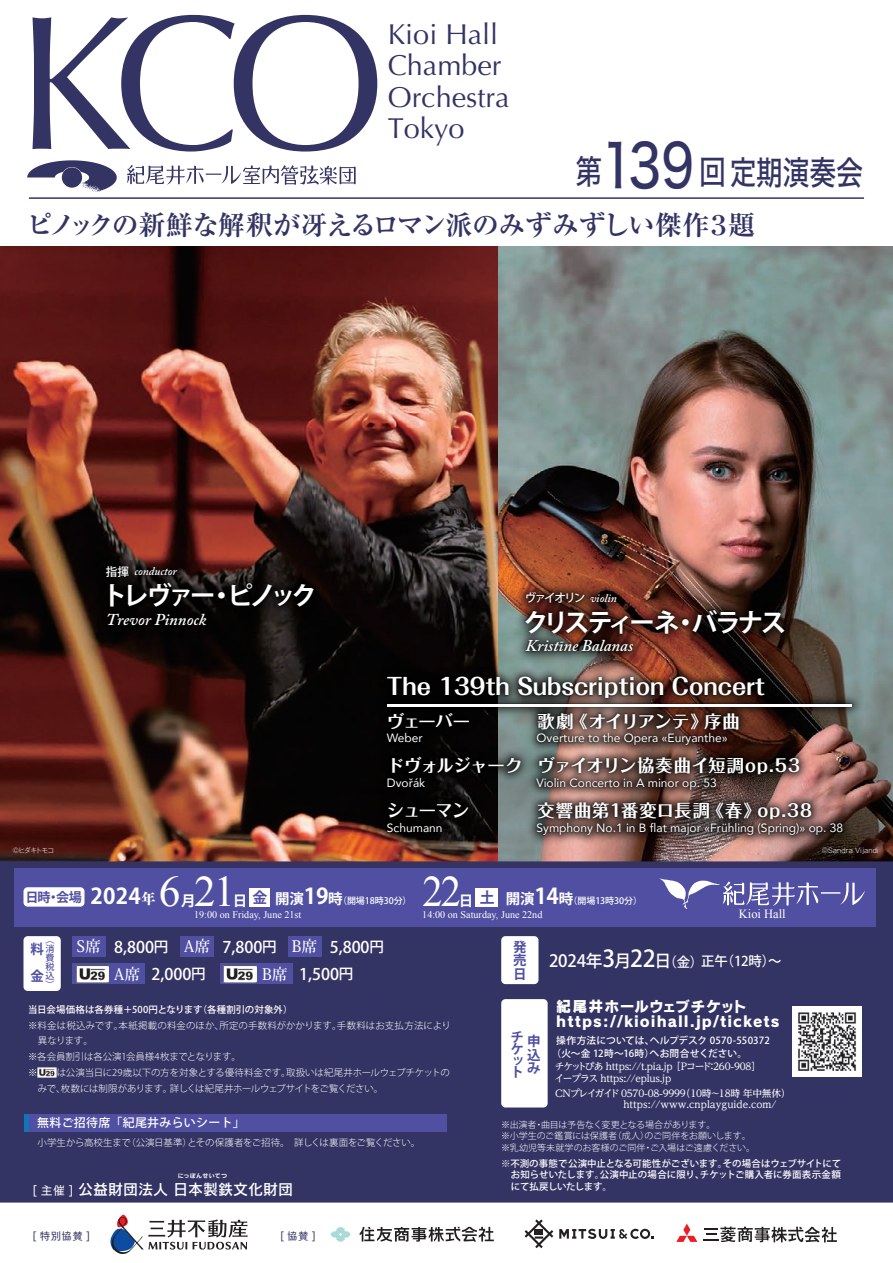
<style>
.page{position:relative;width:893px;height:1263px;background:#fff}
.page>*{position:absolute;margin:0;border:0;box-sizing:border-box;transform-origin:0 0}
.t1{font:191.7px "Optima";color:#343464}
.t2{font:43.5px "Times New Roman";color:#fff}
.t3{font:43.5px "Times New Roman";color:#fff;scale:.94 1}
.t4{font:33.3px "Hira Kaku Pro N W5";letter-spacing:-.01em;color:#343464;scale:.81 1}
.t5{font:28.8px/31.3px "Optima";color:#343464}
.t6{font:700 27px "Ryumin Pro";letter-spacing:-.04em;color:#343464}
.t7{font:700 25.5px "Koz Go Pro";letter-spacing:-.12em;color:#fff}
.t8{font:700 25.5px "Koz Go Pro";letter-spacing:-.145em;color:#fff}
.t9{font:700 22.65px "Folk Pro";color:#fff}
.t10{font:700 17.25px "Folk Pro";color:#fff}
.t11{font:700 17.25px "Folk Pro";letter-spacing:.055em;color:#fff}
.t12{font:700 17.25px "Folk Pro";letter-spacing:-.03em;color:#fff}
.t13{font:italic 600 16.5px "Adobe Caslon Pro";color:#fff}
.t14{font:500 16.05px/27.3px "Koz Go Pro";color:#fff}
.t15{font:500 15.75px "Koz Min Pro";color:#fff}
.t16{font:15px/15px "Rodin Cattleya Pro EB";letter-spacing:.07em;color:#fff}
.t17{font:15px "Rodin Pro DB";color:#fff}
.t18{font:700 14.55px "Koz Go Pro";color:#fff}
.t19{font:500 13.5px "Koz Go Pro";color:#fff}
.t20{font:700 13.5px/13.4px "Koz Go Pro";color:#504fa1}
.t21{font:700 13.05px "Koz Go Pro";color:#504fa1}
.t22{font:12.45px "Times New Roman";color:#fff}
.t23{font:12px "Avenir";color:#fff}
.t24{font:500 12px "Koz Go Pr 6 N";letter-spacing:.02em;color:#fff}
.t25{font:500 11.55px "Koz Go Pro";letter-spacing:-.16em;color:#fff}
.t26{font:italic 600 11.55px "Adobe Caslon Pro";color:#fff}
.t27{font:10.5px "Tsuku Go Pro D";letter-spacing:.04em;color:#343464}
.t28{font:10.2px "Times New Roman";color:#fff}
.t29{font:500 9.75px/12px "UD Reimin Pro";letter-spacing:-.025em;color:#fff}
.t30{font:500 9.75px/12.1px "Koz Go Pro";letter-spacing:.01em;color:#fff}
.t31{font:300 9.45px "Koz Go Pr 6 N";letter-spacing:-.015em;color:#fff}
.t32{font:500 9.45px/11.2px "Koz Go Pr 6 N";color:#fff;text-align:justify}
.t33{font:300 9.45px "Koz Go Pr 6 N";letter-spacing:.01em;color:#fff}
.t34{font:300 9px/11.2px "Koz Go Pr 6 N";letter-spacing:-.01em;color:#fff}
.t35{font:500 9px "Koz Go Pro";letter-spacing:-.01em;color:#fff}
.t36{font:500 9px/9px "Koz Go Pro";color:#504fa1;text-align:justify}
.t37{font:300 6.75px "Gothic MB101 Pro";color:#fff}
.t38{font:6px "Rodin Pro B";letter-spacing:.05em;color:#fff}
.s1{font-size:59.25px}
.s2{font-family:"Koz Go Pro";font-weight:500;font-style:normal}
.s3{font-family:"Adobe Caslon Pro";font-weight:600;font-style:italic}
.s4{font-size:21.75px;color:#fff}
.s5{font-family:"Tsuku Min Pro";font-weight:800;font-size:14.55px;color:#fff}
.s6{font-weight:700;font-size:14.85px;color:#504fa1}
.s7{font-weight:700;font-size:14.55px}
.s8{font-weight:700;font-size:21.75px}
.s9{font-family:"Koz Min Pro";font-size:15.75px}
.s10{font-size:14.55px}
.s11{font-family:"Tsuku Go Pro D";font-size:12px}
.s12{font-size:16.95px}
.s13{font-size:23.25px}
</style>
<div class="page">
<img style="left:0;top:246px;width:498px;height:615px">
<img style="left:498px;top:246px;width:395px;height:615px">
<div style="left:0;top:861px;width:893px;height:341px;background:#343464"></div>
<img style="left:92px;top:552px;width:236px;height:97px">
<img style="left:103px;top:562px;width:214px;height:77px">
<img style="left:511px;top:578px;width:288px;height:85px">
<img style="left:523px;top:589px;width:265px;height:74px">
<img style="left:373px;top:663px;width:493px;height:186px">
<img style="left:384px;top:672px;width:471px;height:168px">
<hr style="left:387px;top:704px;width:465px;height:2px;background:#fff">
<hr style="left:29px;top:197px;width:835px;height:2px;background:#343464">
<svg style="left:27px;top:160px;width:90px;height:32px"></svg>
<svg style="left:127px;top:165px;width:229px;height:20px"></svg>
<div style="left:15px;top:868px;width:861px;height:58px;background:#504fa1"></div>
<svg style="left:660px;top:878px;width:205px;height:31px"></svg>
<div style="left:24px;top:1114px;width:423px;height:17px;background:#504fa1"></div>
<div style="left:24px;top:1114px;width:5px;height:17px;background:#1074bc"></div>
<div style="left:72px;top:963px;width:73px;height:21px;background:#504fa1"></div>
<div style="left:72px;top:936px;width:34px;height:20px;background:#504fa1"></div>
<div style="left:181px;top:936px;width:33px;height:20px;background:#504fa1"></div>
<div style="left:288px;top:936px;width:34px;height:20px;background:#504fa1"></div>
<img style="left:76px;top:965px;width:33px;height:17px">
<div style="left:220px;top:963px;width:73px;height:21px;background:#504fa1"></div>
<img style="left:224px;top:965px;width:32px;height:17px">
<div style="left:23px;top:936px;width:38px;height:55px;background:#fff;border-radius:4px"></div>
<div style="left:501px;top:999px;width:47px;height:108px;background:#fff;border-radius:4px"></div>
<div style="left:23px;top:887px;width:62px;height:20px;background:#fff;border-radius:4px"></div>
<div style="left:475px;top:888px;width:23px;height:18px;background:#fff"></div>
<div style="left:249px;top:888px;width:21px;height:18px;background:#fff"></div>
<img style="left:792px;top:1007px;width:70px;height:69px">
<img style="left:38px;top:1067px;width:18px;height:10px">
<div style="left:501px;top:936px;width:37px;height:48px;background:#fff;border-radius:4px"></div>
<svg style="left:330px;top:1227px;width:21px;height:15px"></svg>
<svg style="left:360px;top:1227px;width:134px;height:15px"></svg>
<svg style="left:676px;top:1223px;width:21px;height:19px"></svg>
<svg style="left:703px;top:1226px;width:134px;height:16px"></svg>
<svg style="left:525px;top:1219px;width:28px;height:29px"></svg>
<svg style="left:559px;top:1229px;width:94px;height:10px"></svg>
<svg style="left:110px;top:1214px;width:138px;height:40px"></svg>
<h1 class="t1" style="left:15px;top:-28px;width:372px">KCO</h1>
<h3 class="t5" style="left:388px;top:19px;width:123px">Kioi Hall<br>Chamber<br>Orchestra<br>Tokyo</h3>
<h3 class="t4" style="left:576px;top:142px;width:356px">第<span class="s1">139</span> 回定期演奏会</h3>
<h3 class="t6" style="left:27px;top:204px;width:730px">ピノックの新鮮な解釈が冴えるロマン派のみずみずしい傑作３題</h3>
<p class="t26" style="left:106px;top:564px;width:72px"><span class="s2">指揮</span> conductor</p>
<h3 class="t8" style="left:102px;top:580px;width:216px">トレヴァー・ピノック</h3>
<h3 class="t13" style="left:106px;top:609px;width:102px">Trevor Pinnock</h3>
<p class="t25" style="left:525px;top:591px;width:94px">ヴァイオリン <span class="s3">violin</span></p>
<h3 class="t7" style="left:523px;top:606px;width:265px">クリスティーネ・バラナス</h3>
<h3 class="t13" style="left:525px;top:636px;width:109px">Kristīne Balanas</h3>
<h3 class="t9" style="left:387px;top:667px;width:379px">The 139th Subscription Concert</h3>
<h3 class="t10" style="left:387px;top:706px;width:85px">ヴェーバー</h3>
<h3 class="t12" style="left:538px;top:706px;width:203px">歌劇《オイリアンテ》序曲</h3>
<p class="t23" style="left:387px;top:729px;width:37px">Weber</p>
<p class="t23" style="left:537px;top:729px;width:193px">Overture to the Opera «Euryanthe»</p>
<h3 class="t10" style="left:387px;top:751px;width:414px">ドヴォルジャーク ヴァイオリン協奏曲イ短調op.53</h3>
<p class="t23" style="left:387px;top:773px;width:40px">Dvořák</p>
<p class="t23" style="left:537px;top:773px;width:182px">Violin Concerto in A minor op. 53</p>
<h3 class="t10" style="left:387px;top:795px;width:84px">シューマン</h3>
<h3 class="t11" style="left:538px;top:795px;width:276px">交響曲第1番変ロ長調《春》op.38</h3>
<p class="t23" style="left:387px;top:818px;width:57px">Schumann</p>
<p class="t23" style="left:537px;top:818px;width:308px">Symphony No.1 in B flat major «Frühling (Spring)» op. 38</p>
<p class="t37" style="left:13px;top:845px;width:43px">©ヒダキトモコ</p>
<p class="t37" style="left:822px;top:845px;width:58px">©Sandra Vijandi</p>
<h3 class="t21" style="left:26px;top:889px;width:131px">日時・会場 <span class="s4">2024</span><span class="s5">年</span></h3>
<h2 class="t3" style="left:422px;top:862px;width:43px">22</h2>
<h2 class="t2" style="left:159px;top:862px;width:78px">6 21</h2>
<p class="t35" style="left:253px;top:895px;width:160px"><span class="s6">金</span><span class="s7">開演</span><span class="s8">19</span><span class="s7">時</span>（開場18時30分）</p>
<h3 class="t18" style="left:181px;top:891px;width:16px">月</h3>
<h3 class="t18" style="left:233px;top:891px;width:16px">日</h3>
<p class="t35" style="left:480px;top:895px;width:164px"><span class="s6">土</span> <span class="s7">開演</span><span class="s8">14</span><span class="s7">時</span>（開場13時30分）</p>
<p class="t28" style="left:194px;top:908px;width:109px">19:00 on Friday, June 21st</p>
<h3 class="t18" style="left:459px;top:891px;width:16px">日</h3>
<p class="t28" style="left:422px;top:908px;width:122px">14:00 on Saturday, June 22nd</p>
<h3 class="t22" style="left:739px;top:906px;width:48px">Kioi Hall</h3>
<h3 class="t20" style="left:30px;top:936px;width:15px;line-height:27px">料金</h3>
<p class="t36" style="left:46px;top:935px;width:10px">（消費税込）</p>
<h3 class="t14" style="left:152px;top:934px;width:56px;text-indent:-75px"><span class="s9">S席</span> 8,800<span class="s10">円<br></span>2,000<span class="s10">円</span></h3>
<h3 class="t14" style="left:184px;top:934px;width:201px"><span class="s9">A席</span> 7,800<span class="s10">円</span> <span class="s9">B席</span> 5,800<span class="s10">円</span></h3>
<h3 class="t15" style="left:114px;top:963px;width:27px">A席</h3>
<h3 class="t14" style="left:262px;top:961px;width:93px"><span class="s9">B席</span> 1,500<span class="s10">円</span></h3>
<p class="t32" style="left:28px;top:1004px;width:266px">当日会場価格は各券種＋500円となります（各種割引の対象外）</p>
<p class="t33" style="left:28px;top:1020px;width:424px">※料金は税込みです。本紙掲載の料金のほか、所定の手数料がかかります。手数料はお支払方法により</p>
<p class="t31" style="left:38px;top:1035px;width:56px">異なります。</p>
<p class="t31" style="left:28px;top:1051px;width:214px">※各会員割引は各公演1会員様4枚までとなります。</p>
<p class="t31" style="left:28px;top:1067px;width:423px">※　　は公演当日に29歳以下の方を対象とする優待料金です。取扱いは紀尾井ホールウェブチケットの</p>
<p class="t31" style="left:38px;top:1083px;width:347px">みで、枚数には制限があります。詳しくは紀尾井ホールウェブサイトをご覧ください。</p>
<p class="t24" style="left:37px;top:1116px;width:209px">無料ご招待席「紀尾井みらいシート」</p>
<p class="t31" style="left:37px;top:1137px;width:384px">小学生から高校生まで（公演日基準）とその保護者をご招待。　詳しくは裏面をご覧ください。</p>
<p class="t38" style="left:178px;top:1172px;width:51px">にっぽんせいてつ</p>
<h3 class="t17" style="left:33px;top:1179px;width:262px"><span class="s11">[ 主催 ]</span> 公益財団法人 日本製鉄文化財団</h3>
<p class="t27" style="left:33px;top:1227px;width:59px">[ 特別協賛 ]</p>
<p class="t27" style="left:280px;top:1227px;width:37px">[協賛]</p>
<h3 class="t20" style="left:513px;top:941px;width:15px;text-align:justify">発売日</h3>
<h3 class="t19" style="left:549px;top:953px;width:234px"><span class="s12">2024年</span><span class="s13">3</span><span class="s12">月</span><span class="s13">22</span><span class="s12">日</span>（金）正午（12時）～</h3>
<h3 class="t20" style="left:511px;top:1031px;width:14px;line-height:12.8px">チケ</h3>
<h3 class="t20" style="left:511px;top:1056px;width:14px;line-height:11.4px">ット</h3>
<h3 class="t20" style="left:527px;top:1035px;width:15px;text-align:justify">申込み</h3>
<h3 class="t16" style="left:556px;top:998px;width:225px">紀尾井ホールウェブチケットhttps://kioihall.jp/tickets</h3>
<p class="t30" style="left:551px;top:1035px;width:220px;text-indent:5px">操作方法については、ヘルプデスク 0570-550372（火～金 12時～16時）へお問合せください。</p>
<p class="t29" style="left:554px;top:1060px;width:208px">チケットぴあ https://t.pia.jp ［Pコード：260-908］イープラス https://eplus.jp</p>
<p class="t29" style="left:555px;top:1088px;width:237px;line-height:10.5px">CNプレイガイド 0570-08-9999（10時～18時 年中無休）　　　　　　　https://www.cnplayguide.com/</p>
<p class="t34" style="left:501px;top:1119px;width:255px">※出演者・曲目は予告なく変更となる場合があります。<br>※小学生のご鑑賞には保護者（成人）のご同伴をお願いします。※乳幼児等未就学のお客様のご同伴・ご入場はご遠慮ください。</p>
<p class="t32" style="left:511px;top:1158px;width:332px;text-indent:-10px">※不測の事態で公演中止となる可能性がございます。その場合はウェブサイトにてお知らせいたします。公演中止の場合に限り、チケットご購入者に券面表示金額にて払戻しいたします。</p>
</div>
